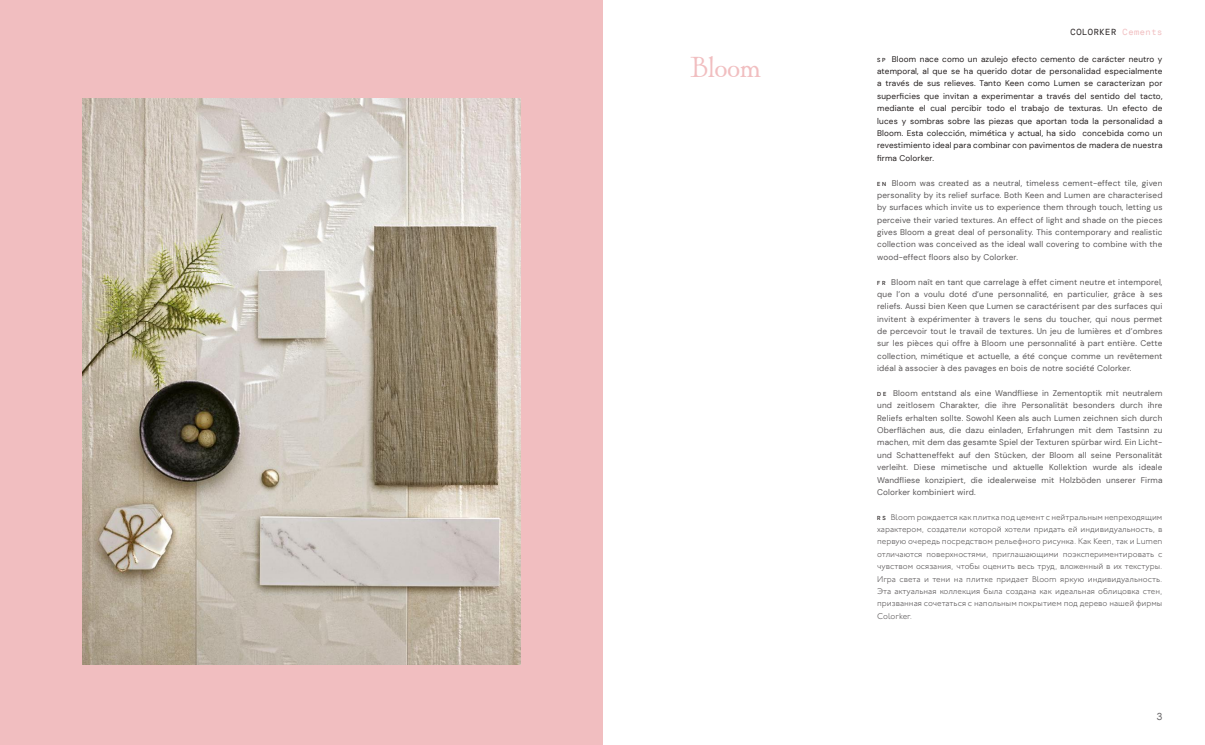
<style>
.page{position:relative;width:1205px;height:745px;background:#fff}
.page>*{position:absolute;margin:0;border:0;box-sizing:border-box;transform-origin:0 0}
.t1{font:29.5px "Hina Mincho";letter-spacing:.005em;color:#f1bec0}
.t2{font:10px "DM Mono";color:#656365}
.t3{font:8.75px "DM Mono";letter-spacing:.06em;color:#241f1f}
.t4{font:8.25px/12.4px "DM Sans";letter-spacing:.02em;color:#5a5758;text-align:justify}
.t5{font:300 8.25px/12.4px "P22 Underground CY";color:#5a5758;text-align:justify}
.t6{font:8.25px/12.4px "DM Sans";letter-spacing:.02em;color:#241f1f;text-align:justify}
.s1{color:#f1bec0}
.s2{font-weight:500;font-size:5.75px}
.s3{font-weight:500;font-size:5.75px;color:#241f1f}
.s4{font-family:"DM Sans";font-weight:500;font-size:5.75px;color:#241f1f}
</style>
<div class="page">
<div style="left:0;top:0;width:602px;height:744px;background:#f1bec0"></div>
<img style="left:82px;top:98px;width:438px;height:566px">
<p class="t3" style="left:1070px;top:26px;width:93px">COLORKER <span class="s1">Cements</span></p>
<h1 class="t1" style="left:690px;top:46px;width:72px">Bloom</h1>
<p class="t6" style="left:877px;top:53px;width:287px"><span class="s2">S P</span> Bloom nace como un azulejo efecto cemento de carácter neutro y atemporal, al que se ha querido dotar de personalidad especialmente a través de sus relieves. Tanto Keen como Lumen se caracterizan por superficies que invitan a experimentar a través del sentido del tacto, mediante el cual percibir todo el trabajo de texturas. Un efecto de luces y sombras sobre las piezas que aportan toda la personalidad a Bloom. Esta colección, mimética y actual, ha sido concebida como un revestimiento ideal para combinar con pavimentos de madera de nuestra firma Colorker.</p>
<p class="t4" style="left:877px;top:176px;width:287px"><span class="s3">E N</span> Bloom was created as a neutral, timeless cement-effect tile, given personality by its relief surface. Both Keen and Lumen are characterised by surfaces which invite us to experience them through touch, letting us perceive their varied textures. An effect of light and shade on the pieces gives Bloom a great deal of personality. This contemporary and realistic collection was conceived as the ideal wall covering to combine with the wood-effect floors also by Colorker.</p>
<p class="t4" style="left:877px;top:275px;width:287px"><span class="s3">F R</span> Bloom naît en tant que carrelage à effet ciment neutre et intemporel, que l’on a voulu doté d’une personnalité, en particulier, grâce à ses reliefs. Aussi bien Keen que Lumen se caractérisent par des surfaces qui invitent à expérimenter à travers le sens du toucher, qui nous permet de percevoir tout le travail de textures. Un jeu de lumières et d’ombres sur les pièces qui offre à Bloom une personnalité à part entière. Cette collection, mimétique et actuelle, a été conçue comme un revêtement idéal à associer à des pavages en bois de notre société Colorker.</p>
<p class="t4" style="left:877px;top:386px;width:287px"><span class="s3">D E</span> Bloom entstand als eine Wandfliese in Zementoptik mit neutralem und zeitlosem Charakter, die ihre Personalität besonders durch ihre Reliefs erhalten sollte. Sowohl Keen als auch Lumen zeichnen sich durch Oberflächen aus, die dazu einladen, Erfahrungen mit dem Tastsinn zu machen, mit dem das gesamte Spiel der Texturen spürbar wird. Ein Licht&shy;und Schatteneffekt auf den Stücken, der Bloom all seine Personalität verleiht. Diese mimetische und aktuelle Kollektion wurde als ideale Wandfliese konzipiert, die idealerweise mit Holzböden unserer Firma Colorker kombiniert wird.</p>
<p class="t5" style="left:877px;top:511px;width:287px"><span class="s4">R S</span> Bloom рождается как плитка под цемент с нейтральным непреходящим характером, создатели которой хотели придать ей индивидуальность, в первую очередь посредством рельефного рисунка. Как Keen, так и Lumen отличаются поверхностями, приглашающими поэкспериментировать с чувством осязания, чтобы оценить весь труд, вложенный в их текстуры.<br>Игра света и тени на плитке придает Bloom яркую индивидуальность.<br>Эта актуальная коллекция была создана как идеальная облицовка стен, призванная сочетаться с напольным покрытием под дерево нашей фирмы Colorker.</p>
<p class="t2" style="left:1156px;top:709px;width:7px">3</p>
</div>
